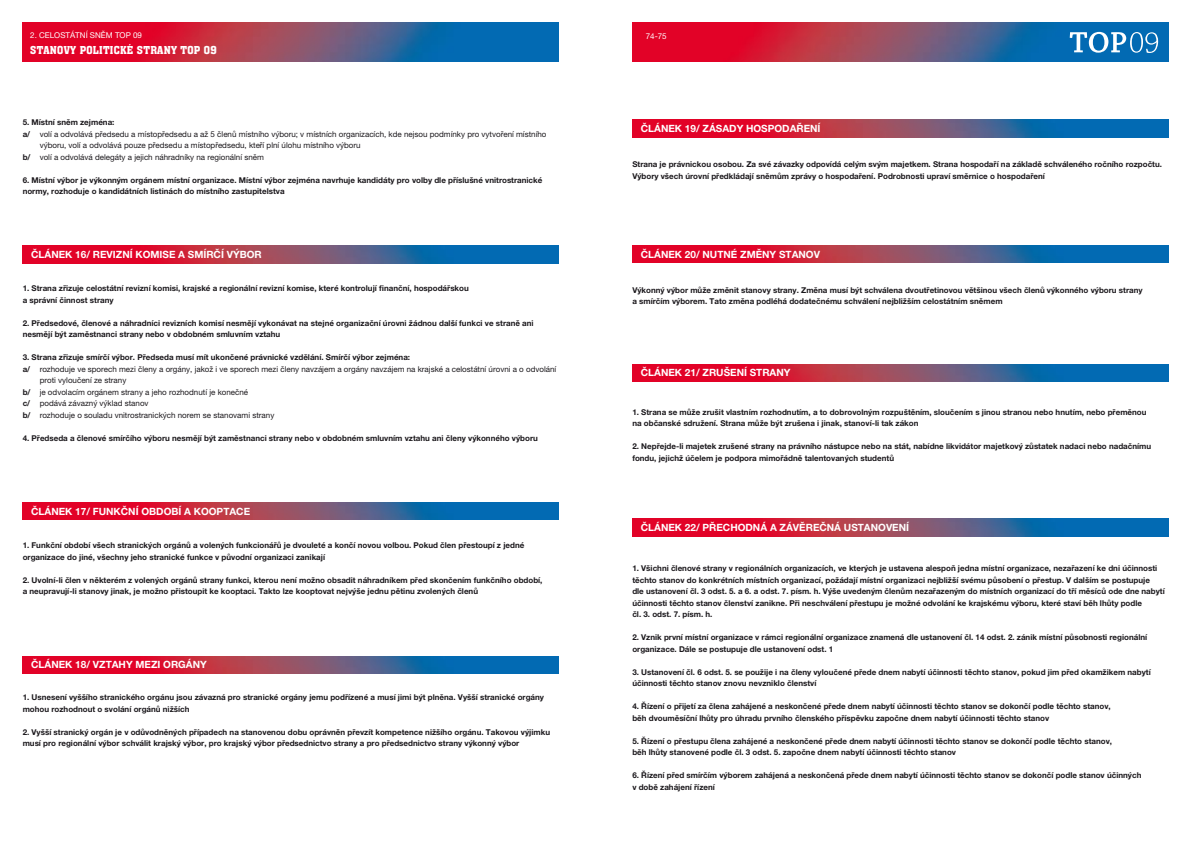
<style>
.page{position:relative;width:1191px;height:842px;background:#fff}
.page>*{position:absolute;margin:0;border:0;box-sizing:border-box;transform-origin:0 0}
.t1{font:500 12px "Aachen DCE";letter-spacing:.02em;color:#fff}
.t2{font:700 10px "Helvetica Neue LT Pro";color:#fff}
.t3{font:700 8px/11.5px "Helvetica Neue LT Pro";color:#1a171b}
.t4{font:8px "Helvetica Neue LT Pro";color:#1a171b}
.t5{font:8px "Helvetica Neue LT Pro";letter-spacing:-.035em;color:#1a171b}
.t6{font:8px "Helvetica Neue LT Pro";color:#fff}
.s1{font-weight:700}
</style>
<div class="page">
<img style="left:632px;top:23px;width:536px;height:39px">
<svg style="left:1069px;top:32px;width:89px;height:21px"></svg>
<img style="left:23px;top:23px;width:535px;height:39px">
<img style="left:632px;top:120px;width:536px;height:17px">
<img style="left:632px;top:245px;width:536px;height:18px">
<img style="left:632px;top:364px;width:536px;height:17px">
<img style="left:632px;top:519px;width:536px;height:17px">
<img style="left:23px;top:246px;width:535px;height:17px">
<img style="left:23px;top:502px;width:535px;height:18px">
<img style="left:23px;top:656px;width:535px;height:17px">
<p class="t6" style="left:30px;top:30px;width:91px">2. celostátní sněm TOP</p>
<p class="t6" style="left:133px;top:30px;width:10px">09</p>
<p class="t6" style="left:646px;top:31px;width:22px">74-75</p>
<h1 class="t1" style="left:30px;top:43px;width:188px">STANOVY POLITICKÉ STRANY TOP 09</h1>
<p class="t3" style="left:23px;top:117px;width:93px">5. Místní sněm zejména:</p>
<p class="t5" style="left:23px;top:129px;width:525px"><span class="s1">a/</span> volí a odvolává předsedu a místopředsedu a až 5 členů místního výboru; v místních organizacích, kde nejsou podmínky pro vytvoření místního</p>
<p class="t4" style="left:40px;top:141px;width:322px">výboru, volí a odvolává pouze předsedu a místopředsedu, kteří plní úlohu místního výboru</p>
<p class="t4" style="left:23px;top:152px;width:243px"><span class="s1">b/</span> volí a odvolává delegáty a jejich náhradníky na regionální sněm</p>
<p class="t3" style="left:23px;top:174px;width:521px">6. Místní výbor je výkonným orgánem místní organizace. Místní výbor zejména navrhuje kandidáty pro volby dle příslušné vnitrostranické normy, rozhoduje o kandidátních listinách do místního zastupitelstva</p>
<p class="t2" style="left:31px;top:249px;width:232px">Článek 16/ Revizní komise a smírčí výbor</p>
<p class="t3" style="left:23px;top:283px;width:448px">1. Strana zřizuje celostátní revizní komisi, krajské a regionální revizní komise, které kontrolují finanční, hospodářskou a správní činnost strany</p>
<p class="t3" style="left:23px;top:317px;width:512px">2. Předsedové, členové a náhradníci revizních komisí nesmějí vykonávat na stejné organizační úrovni žádnou další funkci ve straně ani nesmějí být zaměstnanci strany nebo v obdobném smluvním vztahu</p>
<p class="t3" style="left:23px;top:352px;width:389px">3. Strana zřizuje smírčí výbor. Předseda musí mít ukončené právnické vzdělání. Smírčí výbor zejména:</p>
<p class="t4" style="left:23px;top:364px;width:535px"><span class="s1">a/</span> rozhoduje ve sporech mezi členy a orgány, jakož i ve sporech mezi členy navzájem a orgány navzájem na krajské a celostátní úrovni a o odvolání</p>
<p class="t4" style="left:40px;top:376px;width:88px">proti vyloučení ze strany</p>
<p class="t4" style="left:23px;top:387px;width:227px"><span class="s1">b/</span> je odvolacím orgánem strany a jeho rozhodnutí je konečné</p>
<p class="t4" style="left:23px;top:399px;width:127px"><span class="s1">c/</span> podává závazný výklad stanov</p>
<p class="t4" style="left:23px;top:410px;width:253px"><span class="s1">b/</span> rozhoduje o souladu vnitrostranických norem se stanovami strany</p>
<p class="t3" style="left:23px;top:432px;width:516px">4. Předseda a členové smírčího výboru nesmějí být zaměstnanci strany nebo v obdobném smluvním vztahu ani členy výkonného výboru</p>
<p class="t2" style="left:31px;top:505px;width:220px">Článek 17/ Funkční období a kooptace</p>
<p class="t3" style="left:23px;top:539px;width:503px">1. Funkční období všech stranických orgánů a volených funkcionářů je dvouleté a končí novou volbou. Pokud člen přestoupí z jedné organizace do jiné, všechny jeho stranické funkce v původní organizaci zanikají</p>
<p class="t3" style="left:23px;top:574px;width:521px">2. Uvolní-li člen v některém z volených orgánů strany funkci, kterou není možno obsadit náhradníkem před skončením funkčního období, a neupravují-li stanovy jinak, je možno přistoupit ke kooptaci. Takto lze kooptovat nejvýše jednu pětinu zvolených členů</p>
<p class="t2" style="left:31px;top:659px;width:177px">Článek 18/ Vztahy mezi orgány</p>
<p class="t3" style="left:23px;top:691px;width:523px">1. Usnesení vyššího stranického orgánu jsou závazná pro stranické orgány jemu podřízené a musí jimi být plněna. Vyšší stranické orgány mohou rozhodnout o svolání orgánů nižších</p>
<p class="t3" style="left:23px;top:726px;width:529px">2. Vyšší stranický orgán je v odůvodněných případech na stanovenou dobu oprávněn převzít kompetence nižšího orgánu. Takovou výjimku musí pro regionální výbor schválit krajský výbor, pro krajský výbor předsednictvo strany a pro předsednictvo strany výkonný výbor</p>
<p class="t2" style="left:641px;top:122px;width:181px">Článek 19/ Zásady hospodaření</p>
<p class="t3" style="left:632px;top:159px;width:531px">Strana je právnickou osobou. Za své závazky odpovídá celým svým majetkem. Strana hospodaří na základě schváleného ročního rozpočtu.<br>Výbory všech úrovní předkládají sněmům zprávy o hospodaření. Podrobnosti upraví směrnice o hospodaření</p>
<p class="t2" style="left:641px;top:248px;width:181px">Článek 20/ Nutné změny stanov</p>
<p class="t3" style="left:632px;top:284px;width:512px">Výkonný výbor může změnit stanovy strany. Změna musí být schválena dvoutřetinovou většinou všech členů výkonného výboru strany a smírčím výborem. Tato změna podléhá dodatečnému schválení nejbližším celostátním sněmem</p>
<p class="t2" style="left:641px;top:367px;width:151px">Článek 21/ zrušení strany</p>
<p class="t3" style="left:632px;top:406px;width:516px">1. Strana se může zrušit vlastním rozhodnutím, a to dobrovolným rozpuštěním, sloučením s jinou stranou nebo hnutím, nebo přeměnou na občanské sdružení. Strana může být zrušena i jinak, stanoví-li tak zákon</p>
<p class="t3" style="left:632px;top:440px;width:520px">2. Nepřejde-li majetek zrušené strany na právního nástupce nebo na stát, nabídne likvidátor majetkový zůstatek nadaci nebo nadačnímu fondu, jejichž účelem je podpora mimořádně talentovaných studentů</p>
<p class="t2" style="left:641px;top:521px;width:270px">Článek 22/ Přechodná a závěrečná ustanovení</p>
<p class="t3" style="left:632px;top:563px;width:534px">1. Všichni členové strany v regionálních organizacích, ve kterých je ustavena alespoň jedna místní organizace, nezařazení ke dni účinnosti těchto stanov do konkrétních místních organizací, požádají místní organizaci nejbližší svému působení o přestup. V dalším se postupuje<br>dle ustanovení čl. 3 odst. 5. a 6. a odst. 7. písm. h. Výše uvedeným členům nezařazeným do místních organizací do tří měsíců ode dne nabytí účinnosti těchto stanov členství zanikne. Při neschválení přestupu je možné odvolání ke krajskému výboru, které staví běh lhůty podle<br>čl. 3. odst. 7. písm. h.</p>
<p class="t3" style="left:632px;top:632px;width:517px">2. Vznik první místní organizace v rámci regionální organizace znamená dle ustanovení čl. 14 odst. 2. zánik místní působnosti regionální organizace. Dále se postupuje dle ustanovení odst. 1</p>
<p class="t3" style="left:632px;top:666px;width:520px">3. Ustanovení čl. 6 odst. 5. se použije i na členy vyloučené přede dnem nabytí účinnosti těchto stanov, pokud jim před okamžikem nabytí účinnosti těchto stanov znovu nevzniklo členství</p>
<p class="t3" style="left:632px;top:701px;width:480px">4. Řízení o přijetí za člena zahájené a neskončené přede dnem nabytí účinnosti těchto stanov se dokončí podle těchto stanov, běh dvouměsíční lhůty pro úhradu prvního členského příspěvku započne dnem nabytí účinnosti těchto stanov</p>
<p class="t3" style="left:632px;top:735px;width:481px">5. Řízení o přestupu člena zahájené a neskončené přede dnem nabytí účinnosti těchto stanov se dokončí podle těchto stanov, běh lhůty stanovené podle čl. 3 odst. 5. započne dnem nabytí účinnosti těchto stanov</p>
<p class="t3" style="left:632px;top:770px;width:510px">6. Řízení před smírčím výborem zahájená a neskončená přede dnem nabytí účinnosti těchto stanov se dokončí podle stanov účinných v době zahájení řízení</p>
</div>
